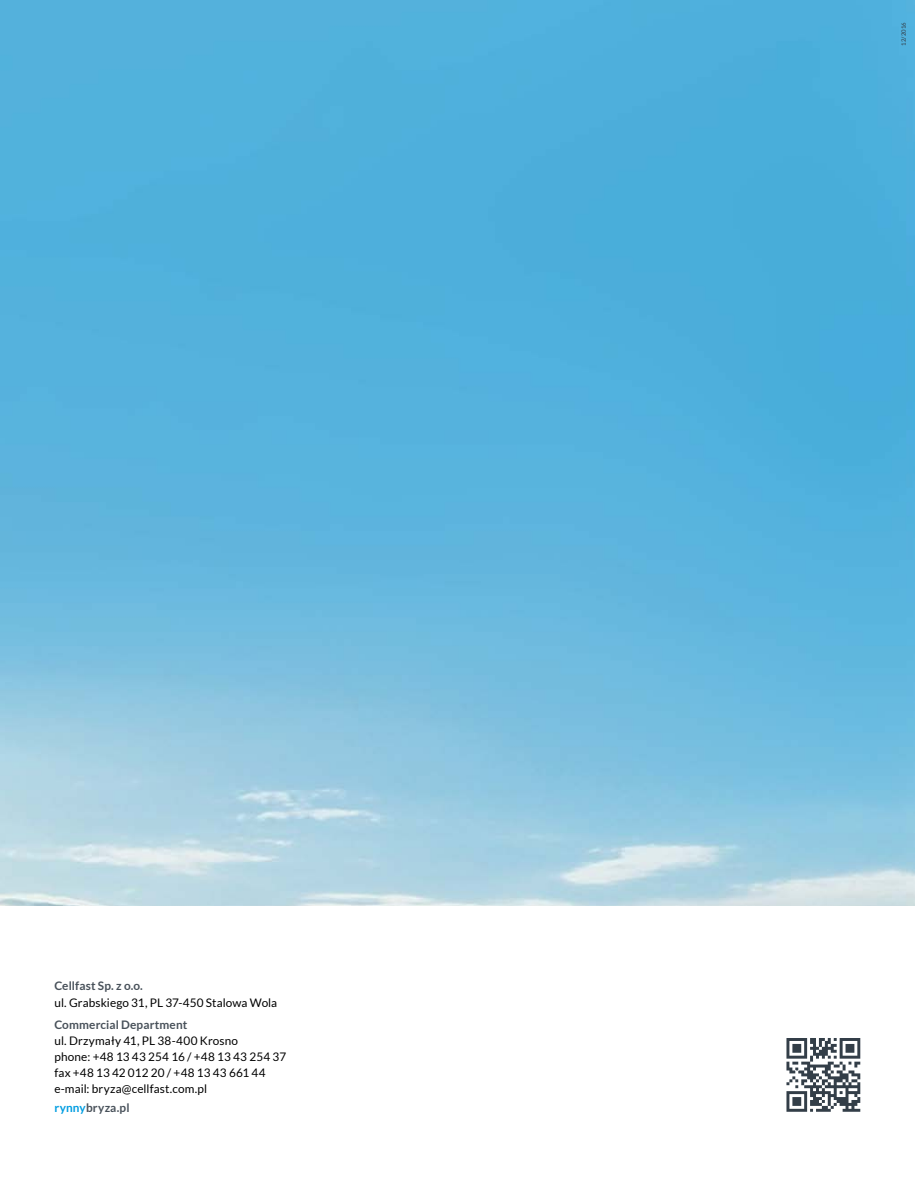
<style>
.page{position:relative;width:915px;height:1191px;background:#fff}
.page>*{position:absolute;margin:0;border:0;box-sizing:border-box;transform-origin:0 0}
.t1{font:11.85px/16.2px "Lato";letter-spacing:.01em;color:#000}
.t2{font:700 11.85px "Lato";letter-spacing:.01em;color:#48515a}
.t3{font:6px "Lato";letter-spacing:.01em;color:#333e48}
.s1{color:#009de1}
</style>
<div class="page">
<img style="left:0;top:0;width:914px;height:905px">
<svg style="left:786px;top:1038px;width:74px;height:73px"></svg>
<p class="t2" style="left:54px;top:979px;width:90px">Cellfast Sp. z o.o.</p>
<p class="t1" style="left:54px;top:994px;width:224px">ul. Grabskiego 31, PL 37-450 Stalowa Wola</p>
<p class="t2" style="left:54px;top:1017px;width:134px">Commercial Department</p>
<p class="t1" style="left:54px;top:1032px;width:233px">ul. Drzymały 41, PL 38-400 Krosno<br>phone: +48 13 43 254 16 / +48 13 43 254 37 fax +48 13 42 012 20 / +48 13 43 661 44 e-mail: bryza@cellfast.com.pl</p>
<p class="t2" style="left:54px;top:1100px;width:77px"><span class="s1">rynny</span>bryza.pl</p>
<p class="t3" style="left:900px;top:46px;width:25px;rotate:-90deg">12/2016</p>
</div>
